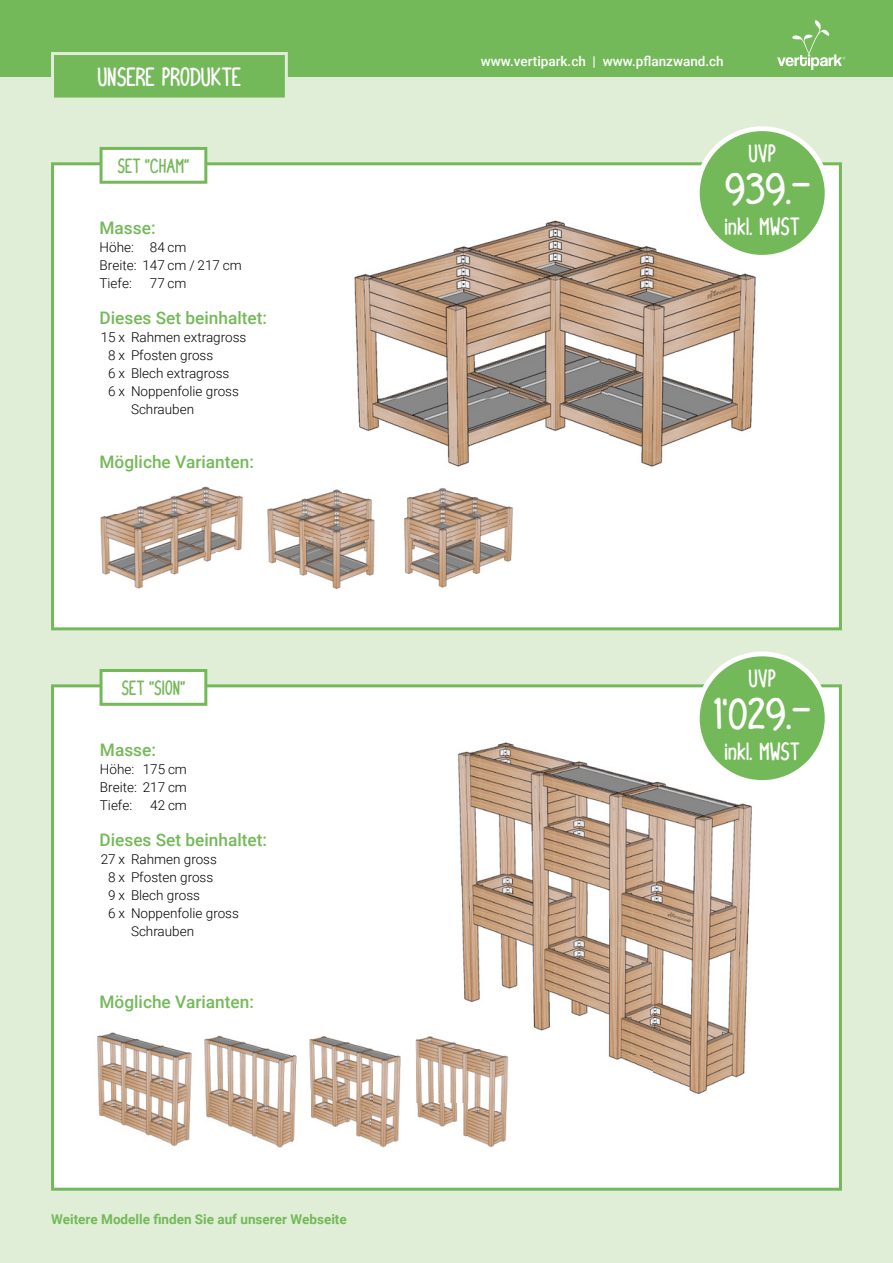
<style>
.page{position:relative;width:893px;height:1263px;background:#e1eed7}
.page>*{position:absolute;margin:0;border:0;box-sizing:border-box;transform-origin:0 0}
.t1{font:45px "Milk Run";color:#fff}
.t2{font:27px "Milk Run";color:#fff}
.t3{font:25.5px "Milk Run";color:#fff}
.t4{font:21px "Milk Run";color:#74b959}
.t5{font:500 17.25px "Roboto";color:#74b959}
.t6{font:300 13.5px/18px "Roboto";color:#000;text-align:justify}
.t7{font:700 13.5px "Roboto";color:#74b959}
.t8{font:500 13.5px "Roboto";color:#fff}
</style>
<div class="page">
<div style="left:51px;top:684px;width:791px;height:507px;background:#fff"></div>
<div style="left:51px;top:162px;width:791px;height:468px;background:#fff"></div>
<div style="left:0;top:0;width:893px;height:76px;background:#74b959"></div>
<svg style="left:51px;top:52px;width:237px;height:46px"></svg>
<img style="left:415px;top:1036px;width:1px;height:38px">
<img style="left:415px;top:1074px;width:53px;height:76px">
<img style="left:468px;top:1103px;width:53px;height:47px">
<img style="left:416px;top:727px;width:378px;height:187px">
<img style="left:416px;top:914px;width:236px;height:142px">
<img style="left:652px;top:914px;width:142px;height:189px">
<div style="left:521px;top:1056px;width:132px;height:47px;background:#fff"></div>
<img style="left:416px;top:1036px;width:105px;height:67px">
<img style="left:293px;top:1029px;width:79px;height:40px">
<img style="left:372px;top:1029px;width:39px;height:119px">
<img style="left:310px;top:1069px;width:62px;height:79px">
<img style="left:82px;top:1026px;width:121px;height:121px">
<img style="left:204px;top:1035px;width:89px;height:77px">
<img style="left:204px;top:1112px;width:106px;height:38px">
<img style="left:293px;top:1035px;width:17px;height:113px">
<img style="left:265px;top:484px;width:112px;height:106px">
<img style="left:95px;top:476px;width:156px;height:115px">
<img style="left:342px;top:212px;width:426px;height:280px">
<img style="left:342px;top:484px;width:35px;height:8px">
<img style="left:397px;top:484px;width:121px;height:105px">
<svg style="left:100px;top:147px;width:107px;height:37px;background:#e3f0dd"></svg>
<svg style="left:100px;top:669px;width:107px;height:37px;background:#e2f0dd"></svg>
<svg style="left:695px;top:126px;width:134px;height:134px;background:#9dcd8a"></svg>
<svg style="left:695px;top:651px;width:134px;height:134px;background:#9dcd8a"></svg>
<svg style="left:777px;top:20px;width:68px;height:50px"></svg>
<h2 class="t2" style="left:97px;top:67px;width:145px">UNSERE PRODUKTE</h2>
<h3 class="t4" style="left:117px;top:158px;width:73px">SET “CHAM“</h3>
<p class="t5" style="left:100px;top:216px;width:58px">Masse:</p>
<p class="t6" style="left:100px;top:238px;width:144px;text-align:left">Höhe: 84 cm<br>Breite: 147 cm / 217 cm<br>Tiefe:</p>
<p class="t6" style="left:150px;top:274px;width:38px">77 cm</p>
<p class="t5" style="left:100px;top:306px;width:169px">Dieses Set beinhaltet:</p>
<p class="t6" style="left:101px;top:328px;width:147px">15 x Rahmen extragross</p>
<p class="t6" style="left:108px;top:346px;width:107px">8 x Pfosten gross</p>
<p class="t6" style="left:108px;top:364px;width:123px">6 x Blech extragross</p>
<p class="t6" style="left:108px;top:382px;width:132px">6 x Noppenfolie gross</p>
<p class="t6" style="left:131px;top:400px;width:65px">Schrauben</p>
<p class="t5" style="left:100px;top:450px;width:156px">Mögliche Varianten:</p>
<h3 class="t4" style="left:122px;top:680px;width:65px">SET “SION“</h3>
<p class="t5" style="left:100px;top:738px;width:58px">Masse:</p>
<p class="t6" style="left:100px;top:760px;width:88px">Höhe: 175 cm Breite: 217 cm Tiefe:</p>
<p class="t6" style="left:150px;top:796px;width:38px">42 cm</p>
<p class="t5" style="left:100px;top:828px;width:169px">Dieses Set beinhaltet:</p>
<p class="t6" style="left:101px;top:850px;width:118px">27 x Rahmen gross</p>
<p class="t6" style="left:108px;top:868px;width:107px">8 x Pfosten gross</p>
<p class="t6" style="left:108px;top:886px;width:93px">9 x Blech gross</p>
<p class="t6" style="left:108px;top:904px;width:132px">6 x Noppenfolie gross</p>
<p class="t6" style="left:131px;top:922px;width:65px">Schrauben</p>
<p class="t5" style="left:100px;top:990px;width:156px">Mögliche Varianten:</p>
<p class="t7" style="left:51px;top:1210px;width:297px">Weitere Modelle finden Sie auf unserer Webseite</p>
<p class="t8" style="left:481px;top:52px;width:244px">www.vertipark.ch | www.pflanzwand.ch</p>
<h3 class="t3" style="left:748px;top:144px;width:29px">UVP</h3>
<h1 class="t1" style="left:725px;top:171px;width:87px">939.–</h1>
<h3 class="t3" style="left:725px;top:216px;width:77px">inkl. MWST</h3>
<h3 class="t3" style="left:748px;top:669px;width:29px">UVP</h3>
<h1 class="t1" style="left:713px;top:697px;width:99px">1‘029.–</h1>
<h3 class="t3" style="left:725px;top:741px;width:77px">inkl. MWST</h3>
</div>
